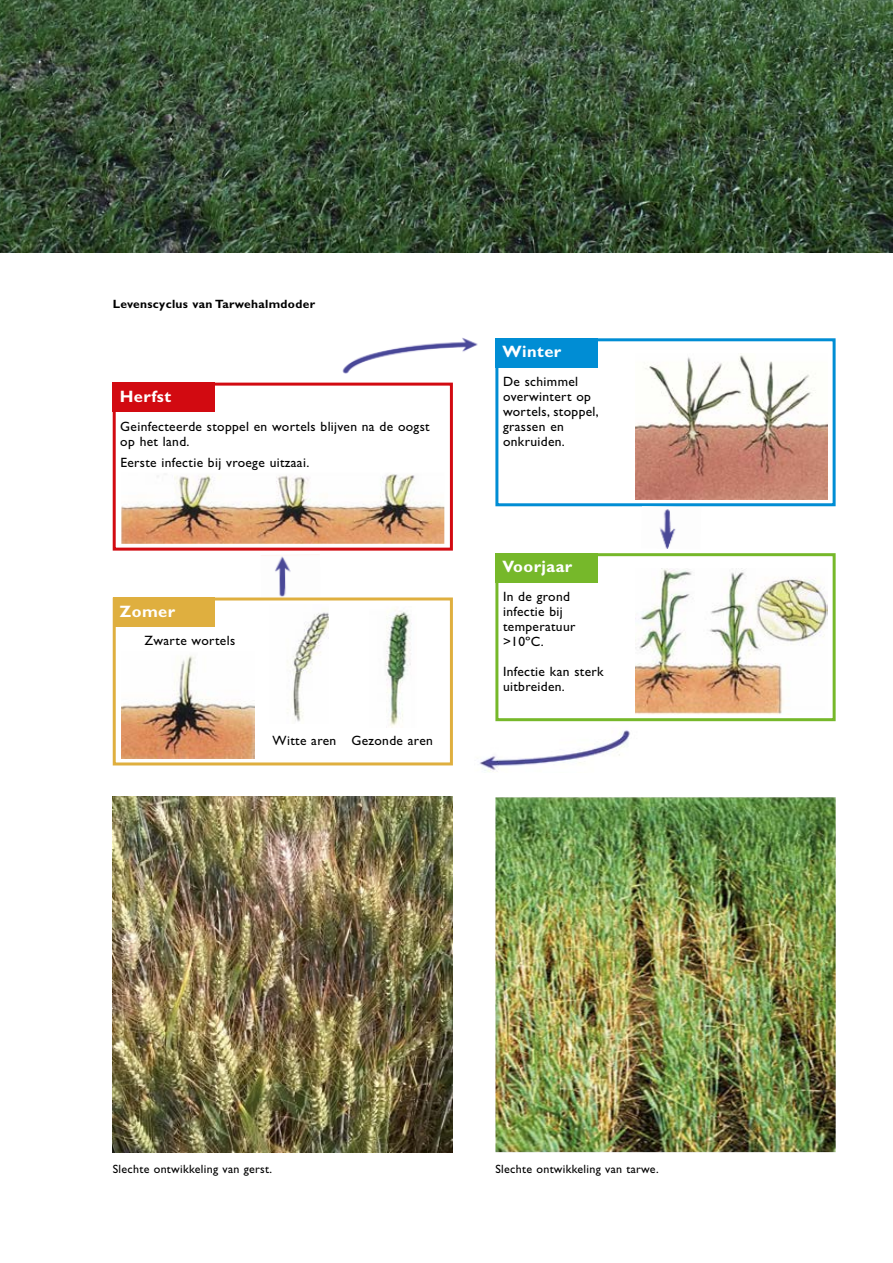
<style>
.page{position:relative;width:893px;height:1263px;background:#fff}
.page>*{position:absolute;margin:0;border:0;box-sizing:border-box;transform-origin:0 0}
.t1{font:700 16.5px "Gill Sans";letter-spacing:.03em;color:#fff}
.t2{font:13.5px/15px "Gill Sans";letter-spacing:.025em;color:#000}
.t3{font:12px "Gill Sans";letter-spacing:.025em;color:#000}
.t4{font:700 12px "Gill Sans";letter-spacing:.025em;color:#000}
</style>
<div class="page">
<img style="left:0;top:0;width:893px;height:253px">
<img style="left:113px;top:796px;width:340px;height:356px">
<img style="left:495px;top:797px;width:341px;height:355px">
<div style="left:113px;top:383px;width:340px;height:168px;border:3px solid #d20a11"></div>
<div style="left:113px;top:383px;width:102px;height:29px;background:#d20a11"></div>
<img style="left:121px;top:474px;width:323px;height:70px">
<div style="left:113px;top:597px;width:340px;height:168px;border:3px solid #dfaf3f"></div>
<div style="left:114px;top:597px;width:101px;height:30px;background:#dfaf3f"></div>
<img style="left:121px;top:655px;width:133px;height:104px">
<img style="left:287px;top:612px;width:42px;height:110px">
<img style="left:385px;top:610px;width:27px;height:116px">
<div style="left:495px;top:338px;width:341px;height:168px;border:3px solid #008dd4"></div>
<div style="left:495px;top:338px;width:102px;height:30px;background:#008dd4"></div>
<img style="left:635px;top:355px;width:192px;height:144px">
<div style="left:495px;top:553px;width:341px;height:168px;border:3px solid #76b82a"></div>
<div style="left:495px;top:553px;width:102px;height:29px;background:#76b82a"></div>
<img style="left:635px;top:568px;width:192px;height:146px">
<img style="left:342px;top:337px;width:136px;height:37px">
<img style="left:479px;top:730px;width:151px;height:42px">
<img style="left:261px;top:554px;width:58px;height:43px">
<img style="left:641px;top:506px;width:60px;height:43px">
<p class="t4" style="left:113px;top:297px;width:204px">Levenscyclus van Tarwehalmdoder</p>
<p class="t1" style="left:120px;top:386px;width:53px">Herfst</p>
<p class="t2" style="left:120px;top:419px;width:311px">Geinfecteerde stoppel en wortels blijven na de oogst op het land.</p>
<p class="t2" style="left:120px;top:455px;width:190px">Eerste infectie bij vroege uitzaai.</p>
<p class="t1" style="left:120px;top:601px;width:57px">Zomer</p>
<p class="t2" style="left:144px;top:634px;width:92px">Zwarte wortels</p>
<p class="t1" style="left:128px;top:609px;width:57px">Zomer</p>
<p class="t2" style="left:273px;top:733px;width:162px">Witte aren Gezonde aren</p>
<p class="t1" style="left:502px;top:342px;width:60px">Winter</p>
<p class="t2" style="left:503px;top:374px;width:97px">De schimmel overwintert op wortels, stoppel, grassen en onkruiden.</p>
<p class="t1" style="left:502px;top:557px;width:71px">Voorjaar</p>
<p class="t2" style="left:503px;top:589px;width:74px">In de grond infectie bij temperatuur &gt;10ºC.</p>
<p class="t2" style="left:503px;top:664px;width:102px">Infectie kan sterk uitbreiden.</p>
<p class="t3" style="left:113px;top:1162px;width:161px">Slechte ontwikkeling van gerst.</p>
<p class="t3" style="left:495px;top:1162px;width:165px">Slechte ontwikkeling van tarwe.</p>
</div>
